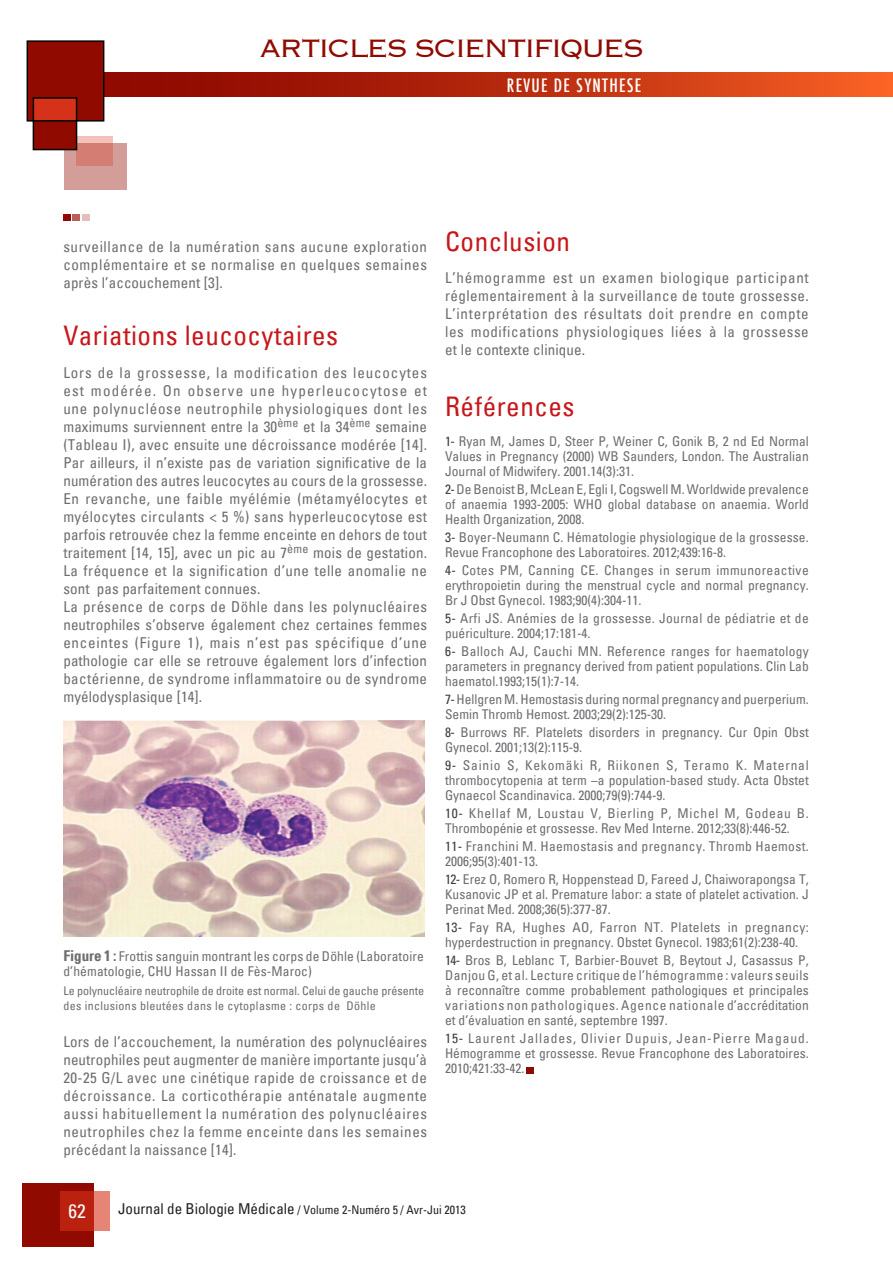
<style>
.page{position:relative;width:893px;height:1263px;background:#fff}
.page>*{position:absolute;margin:0;border:0;box-sizing:border-box;transform-origin:0 0}
.t1{font:300 33px "Copperplate";letter-spacing:-.07em;color:#900a00}
.t2{font:condensed 27px "Univers";letter-spacing:.02em;color:#c8171b}
.t3{font:condensed 19.5px "Univers";color:#fff}
.t4{font:500 condensed 18px "Futura";letter-spacing:.07em;color:#fff}
.t5{font:condensed 15px/18px "Univers";letter-spacing:.01em;color:#6c6d70;text-align:justify}
.t6{font:condensed 13.5px/15px "Univers";color:#6c6d70;text-align:justify}
.t7{font:condensed 13.5px/15px "Univers";letter-spacing:.025em;color:#6c6d70}
.t8{font:condensed 12px/15px "Univers";color:#6c6d70}
.t9{font:condensed 12px "Univers";color:#231f20}
.s1{font-weight:700;font-size:15px}
.s2{color:#3e3e3f}
.s3{font-size:15px}
</style>
<div class="page">
<div style="left:103px;top:72px;width:790px;height:25px;background:linear-gradient(to right,#820000,#f25b23)"></div>
<div style="left:22px;top:1183px;width:72px;height:63px;background:#900a00"></div>
<svg style="left:60px;top:1192px;width:50px;height:39px;background:#c8412f"></svg>
<div style="left:27px;top:40px;width:77px;height:82px;background:#900a00;border:2px solid #040503"></div>
<div style="left:33px;top:97px;width:44px;height:25px;background:#d63219;border:2px solid #040503"></div>
<div style="left:64px;top:143px;width:62px;height:46px;background:#d39d9a"></div>
<svg style="left:76px;top:136px;width:37px;height:30px"></svg>
<div style="left:33px;top:120px;width:44px;height:30px;background:#900a00;border:2px solid #040503"></div>
<div style="left:63px;top:215px;width:8px;height:6px;background:#900a00"></div>
<div style="left:72px;top:215px;width:8px;height:6px;background:#b7605a"></div>
<div style="left:82px;top:215px;width:8px;height:6px;background:#e2bfbd"></div>
<div style="left:526px;top:1067px;width:8px;height:7px;background:#900a00"></div>
<img style="left:63px;top:721px;width:362px;height:215px">
<h1 class="t1" style="left:259px;top:27px;width:387px">ARTICLES SCIENTIFIQUES</h1>
<h3 class="t4" style="left:507px;top:74px;width:136px">REVUE DE SYNTHESE</h3>
<p class="t5" style="left:63px;top:237px;width:365px">surveillance de la numération sans aucune exploration complémentaire et se normalise en quelques semaines après l’accouchement [3].</p>
<p class="t2" style="left:63px;top:318px;width:276px">Variations leucocytaires</p>
<p class="t5" style="left:63px;top:363px;width:365px">Lors de la grossesse, la modification des leucocytes est modérée. On observe une hyperleucocytose et une polynucléose neutrophile physiologiques dont les maximums surviennent entre la 30<sup>ème</sup> et la 34<sup>ème</sup> semaine (Tableau I), avec ensuite une décroissance modérée [14].<br>Par ailleurs, il n’existe pas de variation significative de la numération des autres leucocytes au cours de la grossesse.</p>
<p class="t5" style="left:63px;top:489px;width:365px">En revanche, une faible myélémie (métamyélocytes et myélocytes circulants &lt; 5 %) sans hyperleucocytose est parfois retrouvée chez la femme enceinte en dehors de tout traitement [14, 15], avec un pic au 7<sup>ème</sup> mois de gestation.<br>La fréquence et la signification d’une telle anomalie ne sont pas parfaitement connues.</p>
<p class="t5" style="left:63px;top:597px;width:365px">La présence de corps de Döhle dans les polynucléaires neutrophiles s’observe également chez certaines femmes enceintes (Figure 1), mais n’est pas spécifique d’une pathologie car elle se retrouve également lors d’infection bactérienne, de syndrome inflammatoire ou de syndrome myélodysplasique [14].</p>
<p class="t6" style="left:63px;top:948px;width:362px"><span class="s1">Figure 1 :</span> Frottis sanguin montrant les corps de Döhle (Laboratoire d’hématologie, CHU Hassan II de Fès-Maroc)</p>
<p class="t8" style="left:63px;top:983px;width:362px">Le polynucléaire neutrophile de droite est normal. Celui de gauche présente des inclusions bleutées dans le cytoplasme : corps de Döhle</p>
<p class="t5" style="left:63px;top:1032px;width:365px">Lors de l’accouchement, la numération des polynucléaires neutrophiles peut augmenter de manière importante jusqu’à 20-25 G/L avec une cinétique rapide de croissance et de décroissance. La corticothérapie anténatale augmente aussi habituellement la numération des polynucléaires neutrophiles chez la femme enceinte dans les semaines précédant la naissance [14].</p>
<p class="t2" style="left:445px;top:225px;width:126px">Conclusion</p>
<p class="t5" style="left:445px;top:268px;width:365px">L’hémogramme est un examen biologique participant réglementairement à la surveillance de toute grossesse.<br>L’interprétation des résultats doit prendre en compte les modifications physiologiques liées à la grossesse et le contexte clinique.</p>
<p class="t2" style="left:445px;top:390px;width:131px">Références</p>
<p class="t6" style="left:445px;top:434px;width:365px"><span class="s2">1-</span> Ryan M, James D, Steer P, Weiner C, Gonik B, 2 nd Ed Normal Values in Pregnancy (2000) WB Saunders, London. The Australian Journal of Midwifery. 2001.14(3):31.</p>
<p class="t6" style="left:445px;top:482px;width:365px"><span class="s2">2-</span> De Benoist B, McLean E, Egli I, Cogswell M. Worldwide prevalence of anaemia 1993-2005: WHO global database on anaemia. World Health Organization, 2008.</p>
<p class="t6" style="left:445px;top:530px;width:365px"><span class="s2">3-</span> Boyer-Neumann C. Hématologie physiologique de la grossesse.<br>Revue Francophone des Laboratoires. 2012;439:16-8.</p>
<p class="t6" style="left:445px;top:563px;width:365px"><span class="s2">4-</span> Cotes PM, Canning CE. Changes in serum immunoreactive erythropoietin during the menstrual cycle and normal pregnancy.<br>Br J Obst Gynecol. 1983;90(4):304-11.</p>
<p class="t7" style="left:445px;top:611px;width:365px"><span class="s2">5-</span> Arfi JS. Anémies de la grossesse. Journal de pédiatrie et de puériculture. 2004;17:181-4.</p>
<p class="t6" style="left:445px;top:644px;width:365px"><span class="s2">6-</span> Balloch AJ, Cauchi MN. Reference ranges for haematology parameters in pregnancy derived from patient populations. Clin Lab haematol.1993;15(1):7-14.</p>
<p class="t6" style="left:445px;top:692px;width:365px"><span class="s2">7-</span> Hellgren M. Hemostasis during normal pregnancy and puerperium.<br>Semin Thromb Hemost. 2003;29(2):125-30.</p>
<p class="t6" style="left:445px;top:725px;width:365px"><span class="s2">8-</span> Burrows RF. Platelets disorders in pregnancy. Cur Opin Obst<br>Gynecol. 2001;13(2):115-9.</p>
<p class="t6" style="left:445px;top:758px;width:365px"><span class="s2">9-</span> Sainio S, Kekomäki R, Riikonen S, Teramo K. Maternal thrombocytopenia at term –a population-based study. Acta Obstet Gynaecol Scandinavica. 2000;79(9):744-9.</p>
<p class="t6" style="left:445px;top:806px;width:365px"><span class="s2">10-</span> Khellaf M, Loustau V, Bierling P, Michel M, Godeau B.<br>Thrombopénie et grossesse. Rev Med Interne. 2012;33(8):446-52.</p>
<p class="t7" style="left:445px;top:839px;width:365px"><span class="s2">11-</span> Franchini M. Haemostasis and pregnancy. Thromb Haemost.<br>2006;95(3):401-13.</p>
<p class="t6" style="left:445px;top:872px;width:365px"><span class="s2">12-</span> Erez O, Romero R, Hoppenstead D, Fareed J, Chaiworapongsa T, Kusanovic JP et al. Premature labor: a state of platelet activation. J Perinat Med. 2008;36(5):377-87.</p>
<p class="t6" style="left:445px;top:920px;width:365px"><span class="s2">13-</span> Fay RA, Hughes AO, Farron NT. Platelets in pregnancy: hyperdestruction in pregnancy. Obstet Gynecol. 1983;61(2):238-40.</p>
<p class="t6" style="left:445px;top:953px;width:365px"><span class="s2">14-</span> Bros B, Leblanc T, Barbier-Bouvet B, Beytout J, Casassus P, Danjou G, et al. Lecture critique de l’hémogramme : valeurs seuils à reconnaître comme probablement pathologiques et principales variations non pathologiques. Agence nationale d’accréditation et d’évaluation en santé, septembre 1997.</p>
<p class="t6" style="left:445px;top:1031px;width:365px"><span class="s2">15-</span> Laurent Jallades, Olivier Dupuis, Jean-Pierre Magaud.<br>Hémogramme et grossesse. Revue Francophone des Laboratoires.<br>2010;421:33-42.</p>
<p class="t3" style="left:68px;top:1199px;width:19px">62</p>
<p class="t9" style="left:118px;top:1202px;width:349px"><span class="s3">Journal de Biologie Médicale</span> / Volume 2-Numéro 5 / Avr-Jui 2013</p>
</div>
